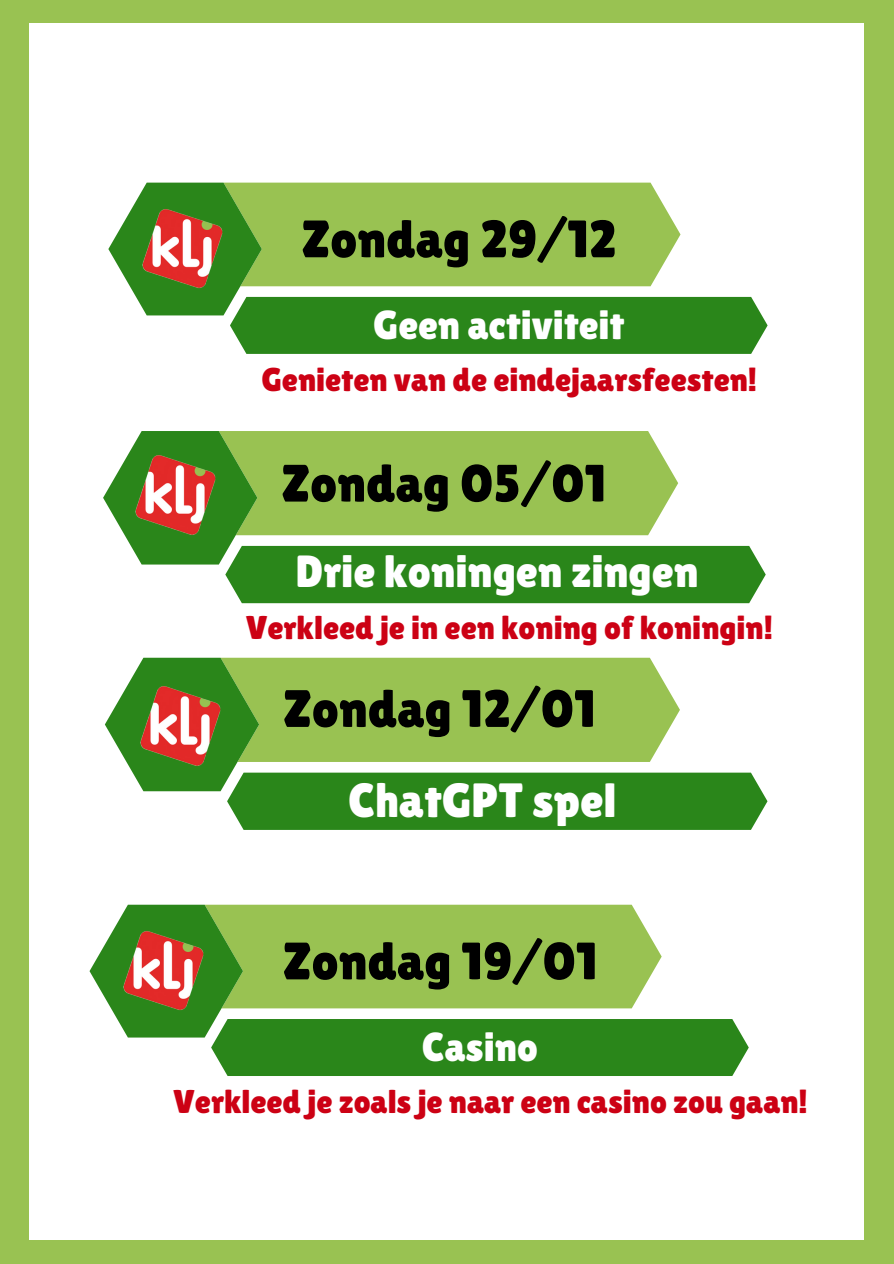
<style>
.page{position:relative;width:894px;height:1264px;background:#fff}
.page>*{position:absolute;margin:0;border:0;box-sizing:border-box;transform-origin:0 0}
.t1{font:52.5px "Lilita One";color:#000}
.t2{font:48px "Lilita One";color:#fff}
.t3{font:45px "Lilita One";color:#fff}
.t4{font:40.5px "Lilita One";color:#fff}
.t5{font:33px "Lilita One";color:#cc0114}
</style>
<div class="page">
<div style="left:0;top:0;width:893px;height:1263px;background:#99c252"></div>
<div style="left:30px;top:23px;width:833px;height:1216px;background:#fff"></div>
<svg style="left:108px;top:183px;width:659px;height:171px"></svg>
<svg style="left:103px;top:431px;width:662px;height:172px"></svg>
<svg style="left:105px;top:657px;width:662px;height:173px"></svg>
<img style="left:136px;top:206px;width:87px;height:92px">
<img style="left:129px;top:453px;width:87px;height:92px">
<img style="left:134px;top:684px;width:87px;height:92px">
<svg style="left:89px;top:904px;width:659px;height:171px"></svg>
<img style="left:117px;top:928px;width:87px;height:92px">
<h2 class="t1" style="left:300px;top:209px;width:317px">Zondag 29/12</h2>
<p class="t4" style="left:373px;top:302px;width:253px">Geen activiteit</p>
<p class="t5" style="left:261px;top:361px;width:497px">Genieten van de eindejaarsfeesten!</p>
<h1 class="t1" style="left:280px;top:453px;width:327px">Zondag 05/01</h1>
<p class="t3" style="left:295px;top:545px;width:404px">Drie koningen zingen</p>
<p class="t5" style="left:245px;top:608px;width:529px">Verkleed je in een koning of koningin!</p>
<p class="t1" style="left:282px;top:678px;width:314px">Zondag 12/01</p>
<h1 class="t2" style="left:348px;top:772px;width:270px">ChatGPT spel</h1>
<h1 class="t1" style="left:282px;top:930px;width:317px">Zondag 19/01</h1>
<p class="t4" style="left:422px;top:1023px;width:117px">Casino</p>
<h1 class="t5" style="left:173px;top:1082px;width:636px">Verkleed je zoals je naar een casino zou gaan!</h1>
</div>
